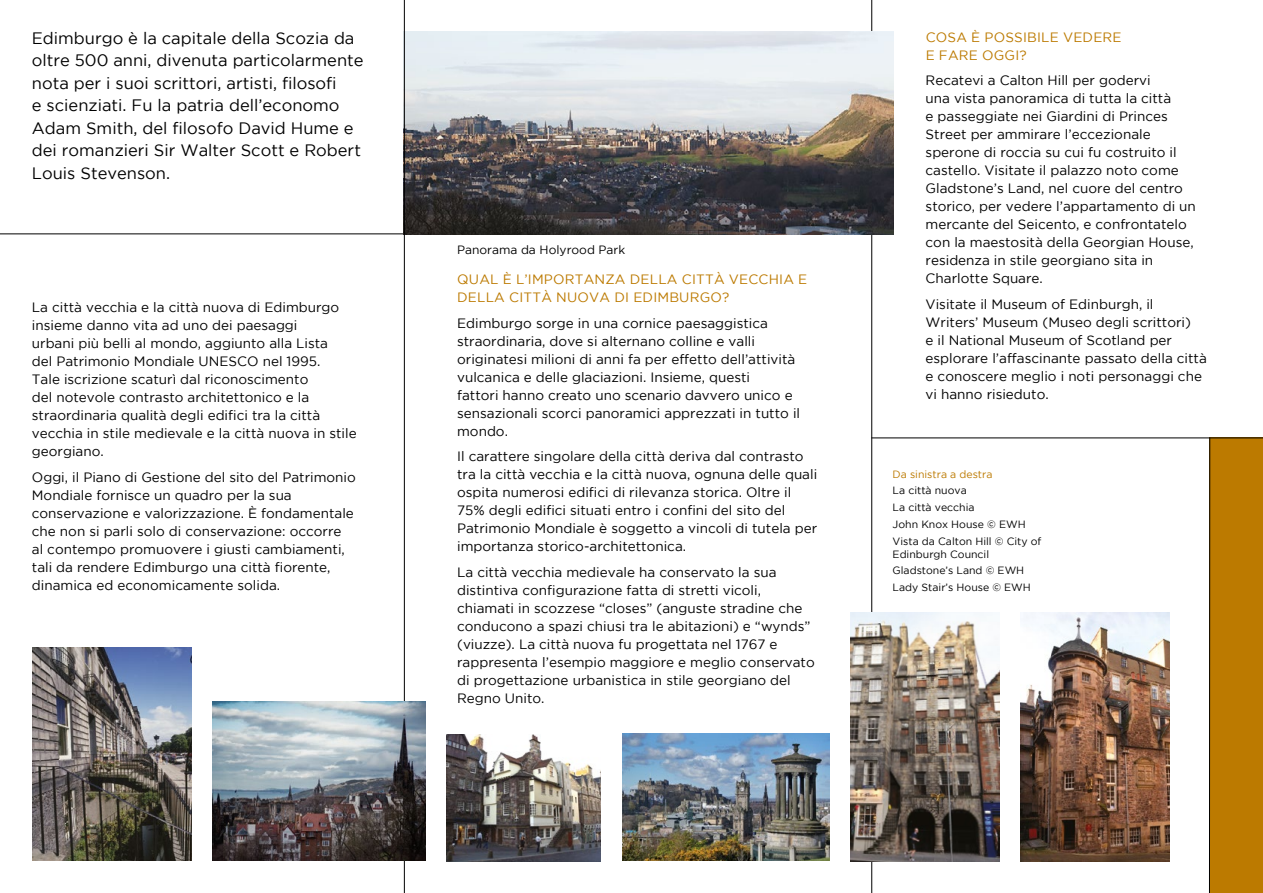
<style>
.page{position:relative;width:1263px;height:893px;background:#fff}
.page>*{position:absolute;margin:0;border:0;box-sizing:border-box;transform-origin:0 0}
.t1{font:16.5px/22.5px "Gotham";color:#000}
.t2{font:13.5px/18px "Gotham";color:#000}
.t3{font:13.5px/18px "Gotham";letter-spacing:.015em;color:#bc7a00}
.t4{font:12px "Gotham";color:#000}
.t5{font:10.5px/16.8px "Gotham";color:#000}
.t6{font:10.5px "Gotham";color:#bc7a00}
</style>
<div class="page">
<div style="left:1210px;top:437px;width:53px;height:456px;background:#bc7a00"></div>
<hr style="left:1209px;top:437px;width:1px;height:456px;background:#000">
<hr style="left:871px;top:0;width:1px;height:893px;background:#000">
<hr style="left:0;top:233px;width:404px;height:1px;background:#000">
<hr style="left:871px;top:437px;width:392px;height:1px;background:#000">
<img style="left:405px;top:32px;width:488px;height:202px">
<hr style="left:404px;top:0;width:1px;height:893px;background:#000">
<img style="left:33px;top:648px;width:158px;height:212px">
<img style="left:446px;top:735px;width:155px;height:126px">
<img style="left:850px;top:613px;width:149px;height:248px">
<img style="left:1021px;top:613px;width:148px;height:248px">
<img style="left:213px;top:702px;width:212px;height:158px">
<img style="left:623px;top:734px;width:206px;height:126px">
<p class="t1" style="left:32px;top:27px;width:333px">Edimburgo è la capitale della Scozia da oltre 500 anni, divenuta particolarmente nota per i suoi scrittori, artisti, filosofi<br>e scienziati. Fu la patria dell’economo Adam Smith, del filosofo David Hume e dei romanzieri Sir Walter Scott e Robert Louis Stevenson.</p>
<p class="t3" style="left:926px;top:28px;width:197px">COSA È POSSIBILE VEDERE<br>E FARE OGGI?</p>
<p class="t2" style="left:925px;top:71px;width:272px">Recatevi a Calton Hill per godervi<br>una vista panoramica di tutta la città<br>e passeggiate nei Giardini di Princes Street per ammirare l’eccezionale sperone di roccia su cui fu costruito il castello. Visitate il palazzo noto come Gladstone’s Land, nel cuore del centro storico, per vedere l’appartamento di un mercante del Seicento, e confrontatelo con la maestosità della Georgian House, residenza in stile georgiano sita in Charlotte Square.</p>
<p class="t2" style="left:925px;top:295px;width:283px">Visitate il Museum of Edinburgh, il Writers’ Museum (Museo degli scrittori)<br>e il National Museum of Scotland per esplorare l’affascinante passato della città e conoscere meglio i noti personaggi che vi hanno risieduto.</p>
<p class="t4" style="left:457px;top:243px;width:170px">Panorama da Holyrood Park</p>
<p class="t3" style="left:457px;top:270px;width:352px">QUAL È L’IMPORTANZA DELLA CITTÀ VECCHIA E<br>DELLA CITTÀ NUOVA DI EDIMBURGO?</p>
<p class="t2" style="left:457px;top:314px;width:344px">Edimburgo sorge in una cornice paesaggistica straordinaria, dove si alternano colline e valli originatesi milioni di anni fa per effetto dell’attività vulcanica e delle glaciazioni. Insieme, questi<br>fattori hanno creato uno scenario davvero unico e sensazionali scorci panoramici apprezzati in tutto il mondo.</p>
<p class="t2" style="left:457px;top:447px;width:362px">Il carattere singolare della città deriva dal contrasto tra la città vecchia e la città nuova, ognuna delle quali ospita numerosi edifici di rilevanza storica. Oltre il 75% degli edifici situati entro i confini del sito del Patrimonio Mondiale è soggetto a vincoli di tutela per importanza storico-architettonica.</p>
<p class="t2" style="left:457px;top:563px;width:359px">La città vecchia medievale ha conservato la sua distintiva configurazione fatta di stretti vicoli, chiamati in scozzese “closes” (anguste stradine che conducono a spazi chiusi tra le abitazioni) e “wynds” (viuzze). La città nuova fu progettata nel 1767 e rappresenta l’esempio maggiore e meglio conservato di progettazione urbanistica in stile georgiano del Regno Unito.</p>
<p class="t2" style="left:32px;top:298px;width:326px">La città vecchia e la città nuova di Edimburgo insieme danno vita ad uno dei paesaggi<br>urbani più belli al mondo, aggiunto alla Lista<br>del Patrimonio Mondiale UNESCO nel 1995.<br>Tale iscrizione scaturì dal riconoscimento<br>del notevole contrasto architettonico e la straordinaria qualità degli edifici tra la città vecchia in stile medievale e la città nuova in stile georgiano.</p>
<p class="t2" style="left:32px;top:468px;width:325px">Oggi, il Piano di Gestione del sito del Patrimonio Mondiale fornisce un quadro per la sua conservazione e valorizzazione. È fondamentale che non si parli solo di conservazione: occorre al contempo promuovere i giusti cambiamenti, tali da rendere Edimburgo una città fiorente, dinamica ed economicamente solida.</p>
<p class="t6" style="left:893px;top:468px;width:101px">Da sinistra a destra</p>
<p class="t5" style="left:893px;top:482px;width:150px">La città nuova<br>La città vecchia<br>John Knox House © EWH<br>Vista da Calton Hill © City of</p>
<p class="t5" style="left:893px;top:545px;width:140px">Edinburgh Council<br>Gladstone’s Land © EWH<br>Lady Stair’s House © EWH</p>
</div>
